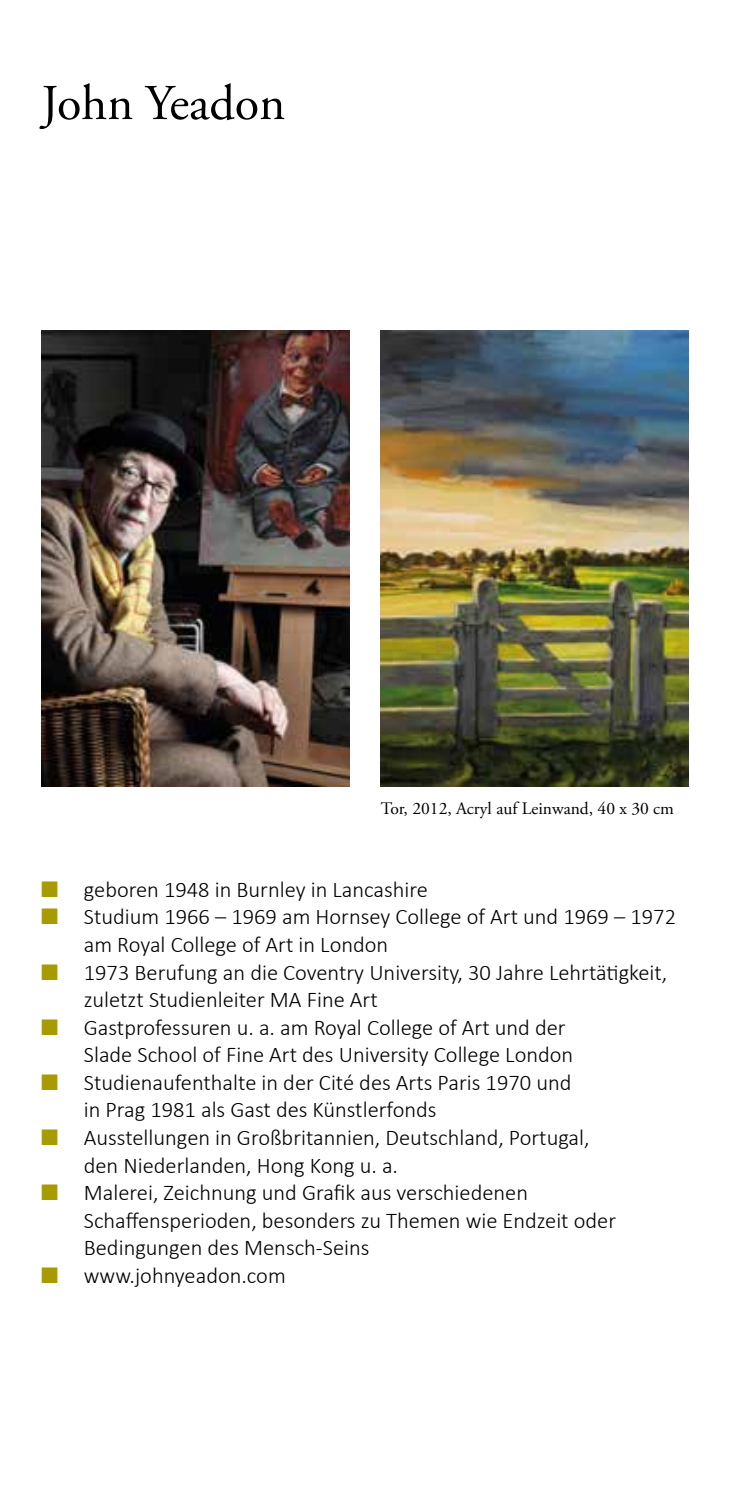
<style>
.page{position:relative;width:730px;height:1489px;background:#fff}
.page>*{position:absolute;margin:0;border:0;box-sizing:border-box;transform-origin:0 0}
.t1{font:50px "Adobe Garamond Pro";color:#000}
.t2{font:300 22.5px/27.5px "Calibri";color:#000}
.t3{font:17.5px "Adobe Garamond Pro";color:#000}
.s1{color:#a89b00}
</style>
<div class="page">
<hr style="left:729px;top:0;width:1px;height:1488px;background:#ffeb00">
<img style="left:41px;top:331px;width:308px;height:455px">
<img style="left:381px;top:331px;width:308px;height:455px">
<p class="t1" style="left:41px;top:73px;width:246px">John Yeadon</p>
<p class="t3" style="left:381px;top:798px;width:295px">Tor, 2012, Acryl auf Leinwand, 40 x 30 cm</p>
<p class="t2" style="left:41px;top:875px;width:388px"><span class="s1">■</span> geboren 1948 in Burnley in Lancashire</p>
<p class="t2" style="left:84px;top:902px;width:594px;text-indent:-43px"><span class="s1">■</span> Studium 1966 – 1969 am Hornsey College of Art und 1969 – 1972 am Royal College of Art in London</p>
<p class="t2" style="left:84px;top:958px;width:585px;text-indent:-43px"><span class="s1">■</span> 1973 Berufung an die Coventry University, 30 Jahre Lehrtätigkeit, zuletzt Studienleiter MA Fine Art</p>
<p class="t2" style="left:84px;top:1013px;width:491px;text-indent:-43px"><span class="s1">■</span> Gastprofessuren u. a. am Royal College of Art und der<br>Slade School of Fine Art des University College London</p>
<p class="t2" style="left:84px;top:1068px;width:489px;text-indent:-43px"><span class="s1">■</span> Studienaufenthalte in der Cité des Arts Paris 1970 und in Prag 1981 als Gast des Künstlerfonds</p>
<p class="t2" style="left:84px;top:1123px;width:507px;text-indent:-43px"><span class="s1">■</span> Ausstellungen in Großbritannien, Deutschland, Portugal, den Niederlanden, Hong Kong u. a.</p>
<p class="t2" style="left:84px;top:1178px;width:534px;text-indent:-43px"><span class="s1">■</span> Malerei, Zeichnung und Grafik aus verschiedenen<br>Schaffensperioden, besonders zu Themen wie Endzeit oder<br>Bedingungen des Mensch-Seins</p>
<p class="t2" style="left:41px;top:1261px;width:246px"><span class="s1">■</span> www.johnyeadon.com</p>
</div>
